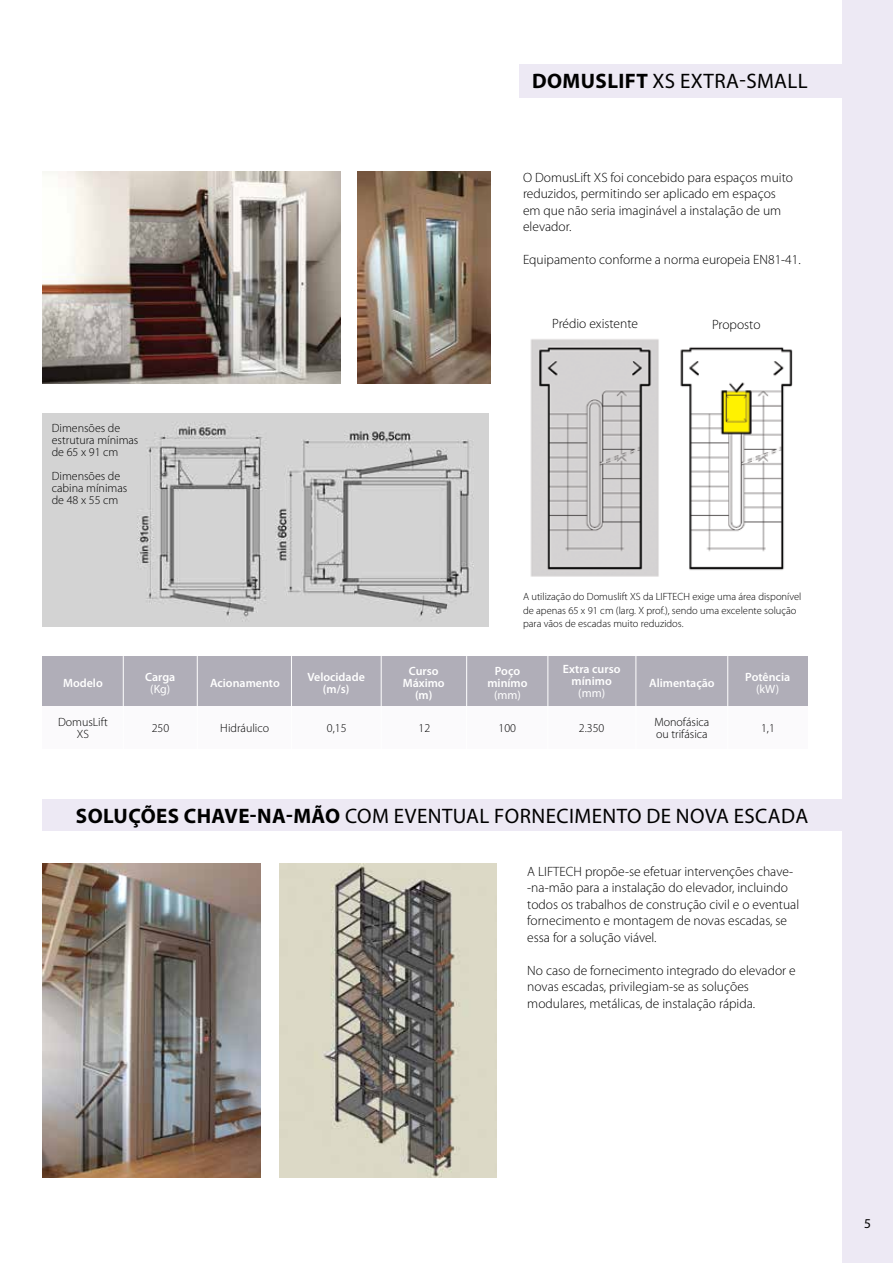
<style>
.page{position:relative;width:893px;height:1263px;background:#fff}
.page>*{position:absolute;margin:0;border:0;box-sizing:border-box;transform-origin:0 0}
.t1{font:21px "Myriad Pro";letter-spacing:.02em;color:#000}
.t2{font:700 21px "Myriad Pro";color:#000}
.t3{font:300 13.5px/16.5px "Myriad Pro";color:#000}
.t4{font:13.5px "Myriad Pro";color:#000}
.t5{font:300 12px/12px "Myriad Pro";color:#000}
.t6{font:600 12px/12px "Myriad Pro";color:#fff;text-align:center}
.t7{font:12px "Myriad Pro";color:#fff}
.t8{font:300 10.5px/13.5px "Myriad Pro";color:#000}
.s1{font-weight:700}
.s2{font-weight:400}
</style>
<div class="page">
<div style="left:842px;top:0;width:51px;height:1263px;background:#ede9f4"></div>
<img style="left:43px;top:414px;width:446px;height:212px">
<div style="left:519px;top:64px;width:325px;height:33px;background:#ede9f4"></div>
<div style="left:43px;top:799px;width:801px;height:31px;background:#ede9f4"></div>
<img style="left:43px;top:863px;width:217px;height:315px">
<img style="left:279px;top:863px;width:218px;height:315px">
<div style="left:43px;top:673px;width:765px;height:75px;background:#fbfafc"></div>
<div style="left:43px;top:656px;width:765px;height:50px;background:#b0aeb8"></div>
<hr style="left:123px;top:656px;width:1px;height:96px;background:#fff">
<hr style="left:197px;top:655px;width:1px;height:96px;background:#fff">
<hr style="left:291px;top:656px;width:1px;height:96px;background:#fff">
<hr style="left:381px;top:656px;width:1px;height:96px;background:#fff">
<hr style="left:466px;top:656px;width:1px;height:96px;background:#fff">
<hr style="left:548px;top:654px;width:1px;height:96px;background:#fff">
<hr style="left:636px;top:653px;width:1px;height:96px;background:#fff">
<hr style="left:727px;top:656px;width:1px;height:96px;background:#fff">
<img style="left:43px;top:171px;width:297px;height:213px">
<img style="left:357px;top:171px;width:133px;height:213px">
<img style="left:530px;top:339px;width:263px;height:238px">
<h1 class="t2" style="left:532px;top:67px;width:31px">DOMUS</h1>
<h1 class="t1" style="left:607px;top:68px;width:97px"><span class="s1">LIFT</span> XS EXTRA</h1>
<h1 class="t1" style="left:739px;top:68px;width:20px">-SMALL</h1>
<p class="t3" style="left:523px;top:169px;width:271px">O DomusLift XS foi concebido para espaços muito reduzidos, permitindo ser aplicado em espaços em que não seria imaginável a instalação de um elevador.</p>
<p class="t3" style="left:523px;top:251px;width:279px">Equipamento conforme a norma europeia EN81-41.</p>
<p class="t5" style="left:52px;top:422px;width:88px">Dimensões de estrutura mínimas de 65 x 91 cm</p>
<p class="t5" style="left:52px;top:470px;width:77px">Dimensões de cabina mínimas de 48 x 55 cm</p>
<p class="t3" style="left:552px;top:315px;width:87px">Prédio existente</p>
<p class="t3" style="left:712px;top:316px;width:50px">Proposto</p>
<p class="t8" style="left:523px;top:590px;width:280px">A utilização do Domuslift XS da LIFTECH exige uma área disponível de apenas 65 x 91 cm (larg. X prof.), sendo uma excelente solução para vãos de escadas muito reduzidos.</p>
<p class="t6" style="left:307px;top:670px;width:59px">Velocidade (m/s)</p>
<p class="t6" style="left:403px;top:664px;width:44px">Curso<br>Máximo (m)</p>
<p class="t6" style="left:563px;top:663px;width:59px">Extra curso mínimo</p>
<p class="t6" style="left:63px;top:676px;width:41px">Modelo</p>
<p class="t6" style="left:487px;top:664px;width:42px">Poço minímo</p>
<p class="t7" style="left:494px;top:687px;width:28px">(MM)</p>
<p class="t6" style="left:745px;top:670px;width:46px">Potência</p>
<p class="t7" style="left:756px;top:681px;width:25px">(KW)</p>
<p class="t6" style="left:145px;top:670px;width:32px">Carga</p>
<p class="t7" style="left:150px;top:681px;width:21px">(KG)</p>
<p class="t6" style="left:649px;top:676px;width:67px">Alimentação</p>
<p class="t6" style="left:210px;top:676px;width:71px">Acionamento</p>
<p class="t5" style="left:220px;top:722px;width:50px">Hidráulico</p>
<p class="t7" style="left:578px;top:686px;width:28px">(MM)</p>
<p class="t5" style="left:58px;top:716px;width:51px;text-align:center">DomusLift<br>XS</p>
<p class="t5" style="left:152px;top:722px;width:19px">250</p>
<p class="t5" style="left:327px;top:722px;width:21px">0,15</p>
<p class="t5" style="left:418px;top:722px;width:13px">12</p>
<p class="t5" style="left:498px;top:722px;width:19px">100</p>
<p class="t5" style="left:579px;top:722px;width:27px">2.350</p>
<p class="t5" style="left:654px;top:716px;width:57px">Monofásica ou trifásica</p>
<p class="t5" style="left:761px;top:722px;width:15px">1,1</p>
<h1 class="t2" style="left:76px;top:802px;width:26px">SOLUÇÕES</h1>
<h1 class="t2" style="left:184px;top:802px;width:14px">CHAVE</h1>
<h1 class="t2" style="left:250px;top:802px;width:111px">-NA-MÃO <span class="s2">COM</span></h1>
<h1 class="t1" style="left:394px;top:803px;width:61px">EVENTUAL</h1>
<h1 class="t1" style="left:494px;top:803px;width:64px">FORNECIME</h1>
<h1 class="t1" style="left:603px;top:803px;width:102px">NTO DE NOVA</h1>
<h1 class="t1" style="left:734px;top:803px;width:14px">ESCADA</h1>
<p class="t3" style="left:527px;top:863px;width:273px">A LIFTECH propõe-se efetuar intervenções chave--na-mão para a instalação do elevador, incluindo todos os trabalhos de construção civil e o eventual fornecimento e montagem de novas escadas, se essa for a solução viável.</p>
<p class="t3" style="left:527px;top:962px;width:270px">No caso de fornecimento integrado do elevador e novas escadas, privilegiam-se as soluções modulares, metálicas, de instalação rápida.</p>
<p class="t4" style="left:864px;top:1215px;width:8px">5</p>
</div>
